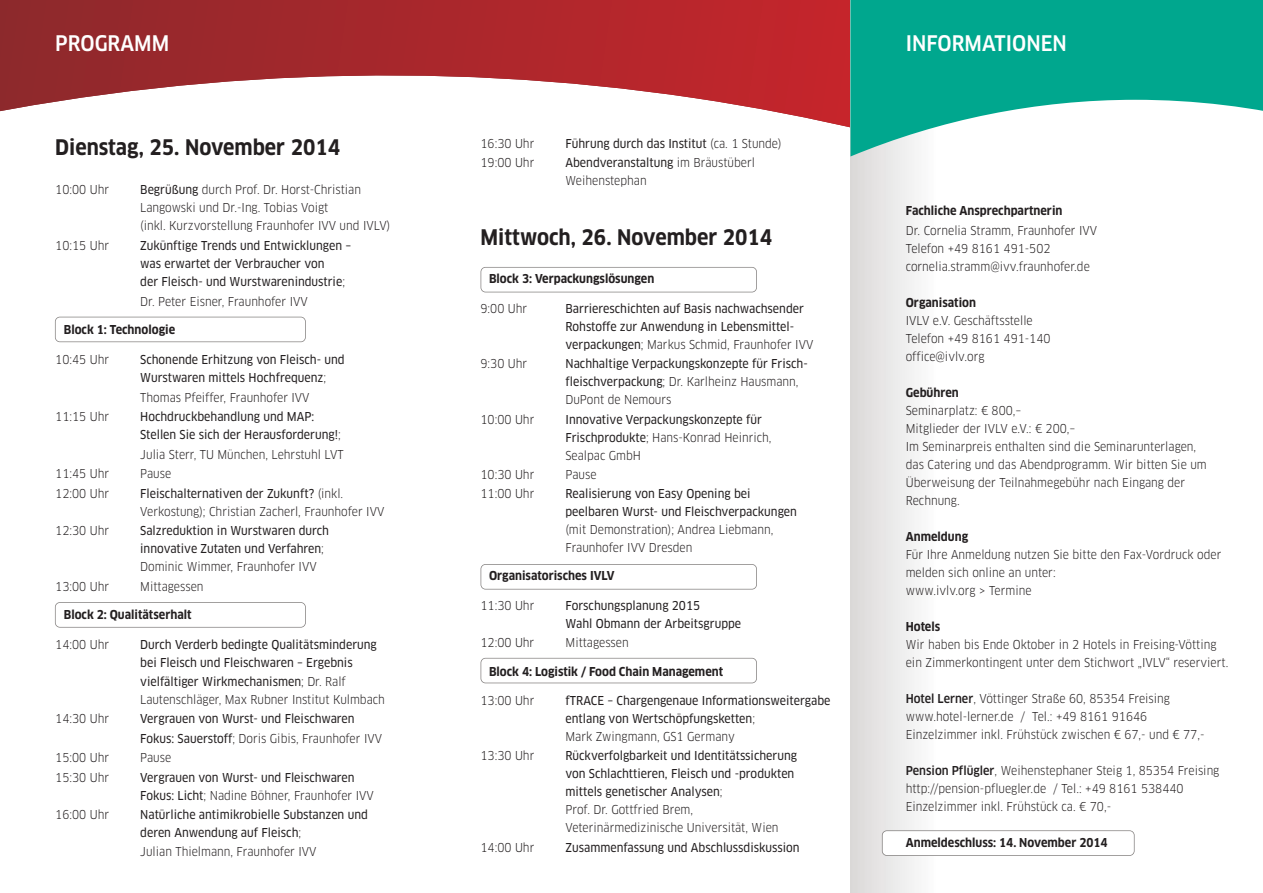
<style>
.page{position:relative;width:1263px;height:893px;background:#fff}
.page>*{position:absolute;margin:0;border:0;box-sizing:border-box;transform-origin:0 0}
.t1{font:700 21px "Clan OT Narr";color:#231f20}
.t2{font:500 21px "Clan OT Narr";color:#fff}
.t3{font:12px/18px "Clan OT Narr";color:#231f20}
.t4{font:12px/18.1px "Clan OT Narr News";color:#231f20}
.t5{font:700 12px "Clan OT Narr";color:#231f20}
.s1{font-family:"Clan OT Narr News"}
.s2{font-family:"Clan OT Narr"}
.s3{font-weight:500}
</style>
<div class="page">
<svg style="left:0;top:0;width:850px;height:128px"></svg>
<div style="left:850px;top:0;width:85px;height:893px;background:linear-gradient(to right,#dad8d8,#fcfcfd)"></div>
<svg style="left:850px;top:0;width:413px;height:182px;fill:#00a78e"></svg>
<div style="left:480px;top:267px;width:277px;height:25px;border:2px solid #868382;border-radius:5px"></div>
<div style="left:480px;top:564px;width:277px;height:26px;border:2px solid #868382;border-radius:5px"></div>
<div style="left:480px;top:658px;width:277px;height:25px;border:2px solid #868382;border-radius:5px"></div>
<div style="left:883px;top:831px;width:251px;height:24px;background:#fff;border-radius:4px"></div>
<div style="left:882px;top:830px;width:252px;height:26px;border:2px solid #868382;border-radius:5px"></div>
<div style="left:55px;top:602px;width:251px;height:26px;border:2px solid #868382;border-radius:5px"></div>
<div style="left:55px;top:317px;width:251px;height:25px;border:2px solid #868382;border-radius:5px"></div>
<h1 class="t2" style="left:55px;top:34px;width:115px">PROGRAMM</h1>
<h1 class="t2" style="left:906px;top:34px;width:163px">INFORMATIONEN</h1>
<h1 class="t1" style="left:55px;top:139px;width:286px">Dienstag, 25. November 2014</h1>
<p class="t3" style="left:55px;top:181px;width:55px">10:00 Uhr</p>
<p class="t3" style="left:140px;top:181px;width:251px"><span class="s1">Begrüßung</span> durch Prof. Dr. Horst-Christian<br>Langowski und Dr.-Ing. Tobias Voigt<br>(inkl. Kurzvorstellung Fraunhofer IVV und IVLV)</p>
<p class="t3" style="left:55px;top:237px;width:55px">10:15 Uhr</p>
<p class="t4" style="left:140px;top:237px;width:213px">Zukünftige Trends und Entwicklungen – was erwartet der Verbraucher von<br>der Fleisch- und Wurstwarenindustrie<span class="s2">;</span></p>
<p class="t3" style="left:140px;top:293px;width:169px">Dr. Peter Eisner, Fraunhofer IVV</p>
<p class="t5" style="left:64px;top:325px;width:113px">Block 1: Technologie</p>
<p class="t3" style="left:55px;top:351px;width:55px">10:45 Uhr</p>
<p class="t4" style="left:140px;top:351px;width:206px">Schonende Erhitzung von Fleisch- und<br>Wurstwaren mittels Hochfrequenz<span class="s2">;</span></p>
<p class="t3" style="left:140px;top:389px;width:171px">Thomas Pfeiffer, Fraunhofer IVV</p>
<p class="t3" style="left:55px;top:408px;width:55px">11:15 Uhr</p>
<p class="t4" style="left:140px;top:408px;width:202px">Hochdruckbehandlung und MAP:<br>Stellen Sie sich der Herausforderung!<span class="s2">;</span></p>
<p class="t3" style="left:140px;top:446px;width:205px">Julia Sterr, TU München, Lehrstuhl LVT</p>
<p class="t3" style="left:55px;top:465px;width:55px">11:45 Uhr</p>
<p class="t3" style="left:140px;top:465px;width:32px">Pause</p>
<p class="t3" style="left:55px;top:485px;width:55px">12:00 Uhr</p>
<p class="t4" style="left:140px;top:485px;width:205px">Fleischalternativen der Zukunft? <span class="s2">(inkl.</span></p>
<p class="t3" style="left:140px;top:503px;width:246px">Verkostung); Christian Zacherl, Fraunhofer IVV</p>
<p class="t3" style="left:55px;top:522px;width:55px">12:30 Uhr</p>
<p class="t4" style="left:140px;top:522px;width:190px">Salzreduktion in Wurstwaren durch innovative Zutaten und Verfahren<span class="s2">;</span></p>
<p class="t3" style="left:140px;top:559px;width:178px">Dominic Wimmer, Fraunhofer IVV</p>
<p class="t3" style="left:55px;top:578px;width:55px">13:00 Uhr</p>
<p class="t3" style="left:140px;top:578px;width:65px">Mittagessen</p>
<p class="t5" style="left:64px;top:610px;width:129px">Block 2: Qualitätserhalt</p>
<p class="t3" style="left:55px;top:636px;width:55px">14:00 Uhr</p>
<p class="t4" style="left:140px;top:636px;width:238px">Durch Verderb bedingte Qualitätsminderung bei Fleisch und Fleischwaren – Ergebnis vielfältiger Wirkmechanismen<span class="s2">; Dr. Ralf</span></p>
<p class="t3" style="left:140px;top:691px;width:246px">Lautenschläger, Max Rubner Institut Kulmbach</p>
<p class="t3" style="left:55px;top:710px;width:55px">14:30 Uhr</p>
<p class="t4" style="left:140px;top:710px;width:216px">Vergrauen von Wurst- und Fleischwaren</p>
<p class="t3" style="left:140px;top:730px;width:243px"><span class="s1">Fokus: Sauerstoff</span>; Doris Gibis, Fraunhofer IVV</p>
<p class="t3" style="left:55px;top:749px;width:55px">15:00 Uhr</p>
<p class="t3" style="left:140px;top:749px;width:32px">Pause</p>
<p class="t3" style="left:55px;top:769px;width:55px">15:30 Uhr</p>
<p class="t4" style="left:140px;top:769px;width:216px">Vergrauen von Wurst- und Fleischwaren</p>
<p class="t3" style="left:140px;top:787px;width:235px"><span class="s1">Fokus: Licht</span>; Nadine Böhner, Fraunhofer IVV</p>
<p class="t3" style="left:55px;top:806px;width:55px">16:00 Uhr</p>
<p class="t4" style="left:140px;top:806px;width:229px">Natürliche antimikrobielle Substanzen und deren Anwendung auf Fleisch<span class="s2">;</span></p>
<p class="t3" style="left:140px;top:843px;width:178px">Julian Thielmann, Fraunhofer IVV</p>
<p class="t3" style="left:480px;top:135px;width:55px">16:30 Uhr</p>
<p class="t4" style="left:566px;top:135px;width:218px">Führung durch das Institut <span class="s2">(ca. 1 Stunde)</span></p>
<p class="t3" style="left:480px;top:154px;width:55px">19:00 Uhr</p>
<p class="t4" style="left:565px;top:154px;width:191px">Abendveranstaltung <span class="s2">im Bräustüberl</span></p>
<p class="t3" style="left:565px;top:172px;width:83px">Weihenstephan</p>
<h1 class="t1" style="left:480px;top:228px;width:293px">Mittwoch, 26. November 2014</h1>
<p class="t5" style="left:489px;top:274px;width:167px">Block 3: Verpackungslösungen</p>
<p class="t3" style="left:480px;top:300px;width:48px">9:00 Uhr</p>
<p class="t4" style="left:565px;top:300px;width:240px">Barriereschichten auf Basis nachwachsender<br>Rohstoffe zur Anwendung in Lebensmittel -</p>
<p class="t3" style="left:565px;top:336px;width:249px"><span class="s1">verpackungen</span>; Markus Schmid, Fraunhofer IVV</p>
<p class="t3" style="left:480px;top:355px;width:48px">9:30 Uhr</p>
<p class="t4" style="left:565px;top:355px;width:244px">Nachhaltige Verpackungskonzepte für Frisch -</p>
<p class="t3" style="left:565px;top:373px;width:235px"><span class="s1">fleischverpackung</span>; Dr. Karlheinz Hausmann,<br>DuPont de Nemours</p>
<p class="t3" style="left:480px;top:411px;width:55px">10:00 Uhr</p>
<p class="t4" style="left:565px;top:411px;width:198px">Innovative Verpackungskonzepte für</p>
<p class="t3" style="left:565px;top:429px;width:208px"><span class="s1">Frischprodukte</span>; Hans-Konrad Heinrich,<br>Sealpac GmbH</p>
<p class="t3" style="left:480px;top:466px;width:55px">10:30 Uhr</p>
<p class="t3" style="left:566px;top:466px;width:32px">Pause</p>
<p class="t3" style="left:480px;top:485px;width:55px">11:00 Uhr</p>
<p class="t4" style="left:565px;top:485px;width:233px">Realisierung von Easy Opening bei peelbaren Wurst- und Fleischverpackungen</p>
<p class="t3" style="left:565px;top:521px;width:209px">(mit Demonstration); Andrea Liebmann,<br>Fraunhofer IVV Dresden</p>
<p class="t5" style="left:489px;top:571px;width:127px">Organisatorisches IVLV</p>
<p class="t3" style="left:480px;top:597px;width:55px">11:30 Uhr</p>
<p class="t4" style="left:565px;top:597px;width:177px">Forschungsplanung 2015<br>Wahl Obmann der Arbeitsgruppe</p>
<p class="t3" style="left:480px;top:634px;width:55px">12:00 Uhr</p>
<p class="t3" style="left:565px;top:634px;width:65px">Mittagessen</p>
<p class="t5" style="left:489px;top:666px;width:236px">Block 4: Logistik / Food Chain Management</p>
<p class="t3" style="left:480px;top:692px;width:55px">13:00 Uhr</p>
<p class="t4" style="left:565px;top:692px;width:266px">fTRACE – Chargengenaue Informationsweitergabe entlang von Wertschöpfungsketten<span class="s2">;</span></p>
<p class="t3" style="left:565px;top:728px;width:171px">Mark Zwingmann, GS1 Germany</p>
<p class="t3" style="left:480px;top:747px;width:55px">13:30 Uhr</p>
<p class="t4" style="left:565px;top:747px;width:233px">Rückverfolgbarkeit und Identitätssicherung von Schlachttieren, Fleisch und -produkten mittels genetischer Analysen<span class="s2">;</span></p>
<p class="t3" style="left:565px;top:801px;width:215px">Prof. Dr. Gottfried Brem,<br>Veterinärmedizinische Universität, Wien</p>
<p class="t3" style="left:480px;top:839px;width:55px">14:00 Uhr</p>
<p class="t4" style="left:566px;top:839px;width:236px">Zusammenfassung und Abschlussdiskussion</p>
<p class="t5" style="left:906px;top:205px;width:158px">Fachliche Ansprechpartnerin</p>
<p class="t3" style="left:906px;top:222px;width:193px">Dr. Cornelia Stramm, Fraunhofer IVV<br>Telefon +49 8161 491-502 cornelia.stramm@ivv.fraunhofer.de</p>
<p class="t5" style="left:906px;top:298px;width:72px">Organisation</p>
<p class="t3" style="left:906px;top:312px;width:146px">IVLV e.V. Geschäftsstelle<br>Telefon +49 8161 491-140 office@ivlv.org</p>
<p class="t5" style="left:906px;top:388px;width:54px">Gebühren</p>
<p class="t3" style="left:906px;top:402px;width:302px">Seminarplatz: € 800,–<br>Mitglieder der IVLV e.V.: € 200,–<br>Im Seminarpreis enthalten sind die Seminarunterlagen, das Catering und das Abendprogramm. Wir bitten Sie um Überweisung der Teilnahmegebühr nach Eingang der Rechnung.</p>
<p class="t5" style="left:906px;top:532px;width:64px">Anmeldung</p>
<p class="t3" style="left:906px;top:546px;width:317px">Für Ihre Anmeldung nutzen Sie bitte den Fax-Vordruck oder melden sich online an unter:<br>www.ivlv.org &gt; Termine</p>
<p class="t5" style="left:906px;top:622px;width:36px">Hotels</p>
<p class="t3" style="left:906px;top:636px;width:324px">Wir haben bis Ende Oktober in 2 Hotels in Freising-Vötting ein Zimmerkontingent unter dem Stichwort „IVLV“ reserviert.</p>
<p class="t3" style="left:906px;top:690px;width:300px"><span class="s3">Hotel Lerner</span>, Vöttinger Straße 60, 85354 Freising www.hotel-lerner.de / Tel.: +49 8161 91646<br>Einzelzimmer inkl. Frühstück zwischen € 67,- und € 77,-</p>
<p class="t3" style="left:906px;top:762px;width:315px"><span class="s3">Pension Pflügler</span>, Weihenstephaner Steig 1, 85354 Freising http://pension-pfluegler.de / Tel.: +49 8161 538440<br>Einzelzimmer inkl. Frühstück ca. € 70,-</p>
<p class="t5" style="left:906px;top:838px;width:203px">Anmeldeschluss: 14. November 2014</p>
</div>
